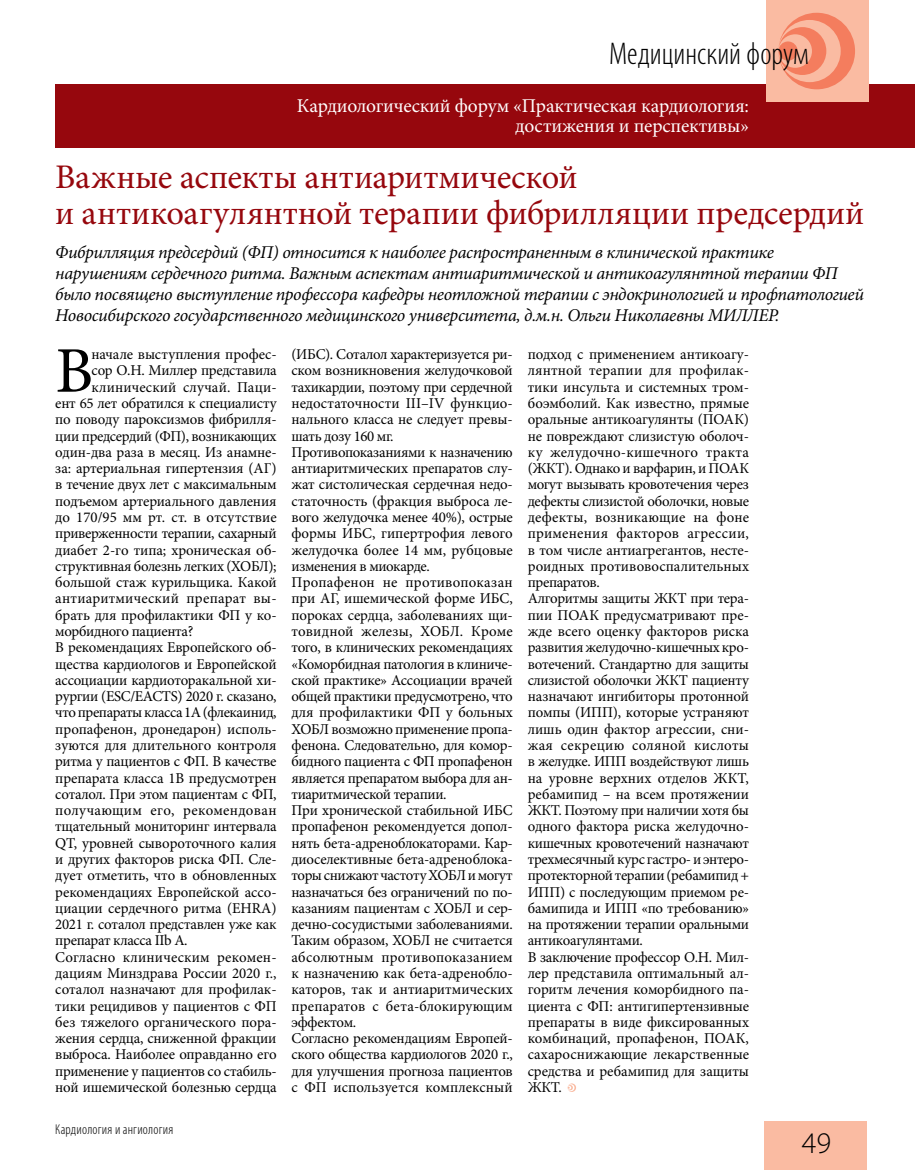
<style>
.page{position:relative;width:915px;height:1170px;background:#fff}
.page>*{position:absolute;margin:0;border:0;box-sizing:border-box;transform-origin:0 0}
.t1{font:65.1px "Minion Pro";color:#000}
.t2{font:34.5px/36px "Minion Pro";letter-spacing:-.005em;color:#96070d}
.t3{font:300 condensed 31.5px "Myriad Pro";color:#000}
.t4{font:300 30px "Myriad Pro";color:#000}
.t5{font:19.5px/19.5px "Minion Pro";letter-spacing:-.01em;color:#fff;text-align:right}
.t6{font:italic 18px/21px "Minion Pro";letter-spacing:-.02em;color:#000}
.t7{font:15px/16.2px "Minion Pro";letter-spacing:-.01em;color:#000}
.t8{font:15px "Minion Pro";letter-spacing:-.03em;color:#000}
.t9{font:15px "Minion Pro";letter-spacing:.015em;color:#000}
.t10{font:15px "Minion Pro";letter-spacing:.01em;color:#000}
.t11{font:15px "Minion Pro";letter-spacing:.02em;color:#000}
.t12{font:300 condensed 14.25px "Myriad Pro";letter-spacing:.015em;color:#000}
</style>
<div class="page">
<div style="left:55px;top:84px;width:859px;height:63px;background:#96070d"></div>
<div style="left:765px;top:0;width:102px;height:102px;background:#fabba2"></div>
<svg style="left:778px;top:13px;width:76px;height:76px"></svg>
<div style="left:778px;top:41px;width:19px;height:20px;background:#f47d5e;border-radius:50%"></div>
<div style="left:764px;top:1121px;width:102px;height:48px;background:#fabba2"></div>
<svg style="left:567px;top:1083px;width:9px;height:8px"></svg>
<h3 class="t3" style="left:608px;top:35px;width:201px">Медицинский форум</h3>
<h3 class="t5" style="left:297px;top:96px;width:453px">Кардиологический форум «Практическая кардиология: достижения и перспективы»</h3>
<h2 class="t2" style="left:55px;top:159px;width:810px">Важные аспекты антиаритмической<br>и антикоагулянтной терапии фибрилляции предсердий</h2>
<p class="t6" style="left:55px;top:242px;width:810px">Фибрилляция предсердий (ФП) относится к наиболее распространенным в клинической практике нарушениям сердечного ритма. Важным аспектам антиаритмической и антикоагулянтной терапии ФП было посвящено выступление профессора кафедры неотложной терапии с эндокринологией и профпатологией Новосибирского государственного медицинского университета, д.м.н. Ольги Николаевны МИЛЛЕР.</p>
<h1 class="t1" style="left:55px;top:327px;width:39px">В</h1>
<p class="t7" style="left:92px;top:346px;width:186px">начале выступления профес-</p>
<p class="t7" style="left:92px;top:362px;width:186px">сор О.Н. Миллер представила</p>
<p class="t7" style="left:92px;top:379px;width:186px">клинический случай. Паци-</p>
<p class="t7" style="left:55px;top:395px;width:223px">ент 65 лет обратился к специалисту</p>
<p class="t7" style="left:55px;top:411px;width:223px">по поводу пароксизмов фибрилля-</p>
<p class="t7" style="left:55px;top:427px;width:223px">ции предсердий (ФП), возникающих</p>
<p class="t7" style="left:55px;top:444px;width:223px">один-два раза в месяц. Из анамне-</p>
<p class="t7" style="left:55px;top:460px;width:223px">за: артериальная гипертензия (АГ)</p>
<p class="t7" style="left:55px;top:476px;width:223px">в течение двух лет с максимальным</p>
<p class="t7" style="left:55px;top:493px;width:223px">подъемом артериального давления</p>
<p class="t7" style="left:55px;top:509px;width:223px">до 170/95 мм рт. ст. в отсутствие</p>
<p class="t7" style="left:55px;top:525px;width:223px">приверженности терапии, сахарный</p>
<p class="t7" style="left:55px;top:541px;width:223px">диабет 2-го типа; хроническая об-</p>
<p class="t7" style="left:55px;top:558px;width:223px">структивная болезнь легких (ХОБЛ);</p>
<p class="t7" style="left:55px;top:574px;width:223px">большой стаж курильщика. Какой</p>
<p class="t9" style="left:55px;top:588px;width:223px">антиаритмический препарат вы-</p>
<p class="t7" style="left:55px;top:607px;width:223px">брать для профилактики ФП у ко-</p>
<p class="t7" style="left:55px;top:623px;width:139px">морбидного пациента?</p>
<p class="t7" style="left:55px;top:639px;width:223px">В рекомендациях Европейского об-</p>
<p class="t7" style="left:55px;top:655px;width:223px">щества кардиологов и Европейской</p>
<p class="t7" style="left:55px;top:672px;width:223px">ассоциации кардиоторакальной хи-</p>
<p class="t7" style="left:55px;top:688px;width:223px">рургии (ESC/EACTS) 2020 г. сказано,</p>
<p class="t8" style="left:55px;top:702px;width:223px">что препараты класса 1А (флекаинид,</p>
<p class="t7" style="left:55px;top:720px;width:223px">пропафенон, дронедарон) исполь-</p>
<p class="t7" style="left:55px;top:737px;width:223px">зуются для длительного контроля</p>
<p class="t7" style="left:55px;top:753px;width:223px">ритма у пациентов с ФП. В качестве</p>
<p class="t7" style="left:55px;top:769px;width:223px">препарата класса 1В предусмотрен</p>
<p class="t7" style="left:55px;top:786px;width:223px">соталол. При этом пациентам с ФП,</p>
<p class="t11" style="left:55px;top:800px;width:223px">получающим его, рекомендован</p>
<p class="t7" style="left:55px;top:818px;width:223px">тщательный мониторинг интервала</p>
<p class="t7" style="left:55px;top:834px;width:223px">QT, уровней сывороточного калия</p>
<p class="t7" style="left:55px;top:851px;width:223px">и других факторов риска ФП. Сле-</p>
<p class="t7" style="left:55px;top:867px;width:223px">дует отметить, что в обновленных</p>
<p class="t7" style="left:55px;top:883px;width:223px">рекомендациях Европейской ассо-</p>
<p class="t7" style="left:55px;top:899px;width:223px">циации сердечного ритма (EHRA)</p>
<p class="t7" style="left:55px;top:916px;width:223px">2021 г. соталол представлен уже как</p>
<p class="t7" style="left:55px;top:932px;width:134px">препарат класса IIb A.</p>
<p class="t10" style="left:55px;top:946px;width:223px">Согласно клиническим рекомен-</p>
<p class="t7" style="left:55px;top:965px;width:223px">дациям Минздрава России 2020 г.,</p>
<p class="t7" style="left:55px;top:981px;width:223px">соталол назначают для профилак-</p>
<p class="t7" style="left:55px;top:997px;width:223px">тики рецидивов у пациентов с ФП</p>
<p class="t7" style="left:55px;top:1013px;width:223px">без тяжелого органического пора-</p>
<p class="t7" style="left:55px;top:1030px;width:223px">жения сердца, сниженной фракции</p>
<p class="t7" style="left:55px;top:1046px;width:223px">выброса. Наиболее оправданно его</p>
<p class="t7" style="left:55px;top:1062px;width:223px">применение у пациентов со стабиль-</p>
<p class="t7" style="left:55px;top:1078px;width:223px">ной ишемической болезнью сердца</p>
<p class="t12" style="left:55px;top:1120px;width:119px">Кардиология и ангиология</p>
<p class="t7" style="left:291px;top:346px;width:223px">(ИБС). Соталол характеризуется ри&shy;ском возникновения желудочковой тахикардии, поэтому при сердечной недостаточности III–IV функцио&shy;нального класса не следует превы&shy;шать дозу 160 мг.<br>Противопоказаниями к назначению антиаритмических препаратов слу&shy;жат систолическая сердечная недо&shy;статочность (фракция выброса ле&shy;вого желудочка менее 40%), острые формы ИБС, гипертрофия левого желудочка более 14 мм, рубцовые изменения в миокарде.<br>Пропафенон не противопоказан при АГ, ишемической форме ИБС, пороках сердца, заболеваниях щи&shy;товидной железы, ХОБЛ. Кроме того, в клинических рекомендациях «Коморбидная патология в клиниче&shy;ской практике» Ассоциации врачей общей практики предусмотрено, что для профилактики ФП у больных<br>ХОБЛ возможно применение пропа&shy;фенона. Следовательно, для комор&shy;бидного пациента с ФП пропафенон является препаратом выбора для ан&shy;тиаритмической терапии.<br>При хронической стабильной ИБС пропафенон рекомендуется допол&shy;нять бета-адреноблокаторами. Кар&shy;диоселективные бета-адреноблока&shy;торы снижают частоту ХОБЛ и могут назначаться без ограничений по по&shy;казаниям пациентам с ХОБЛ и сер&shy;дечно-сосудистыми заболеваниями.<br>Таким образом, ХОБЛ не считается абсолютным противопоказанием к назначению как бета-адренобло&shy;каторов, так и антиаритмических препаратов с бета-блокирующим эффектом.<br>Согласно рекомендациям Европей&shy;ского общества кардиологов 2020 г., для улучшения прогноза пациентов с ФП используется комплексный</p>
<p class="t7" style="left:527px;top:346px;width:223px">подход с применением антикоагу&shy;лянтной терапии для профилак&shy;тики инсульта и системных тром&shy;боэмболий. Как известно, прямые оральные антикоагулянты (ПОАК) не повреждают слизистую оболоч&shy;ку желудочно-кишечного тракта (ЖКТ). Однако и варфарин, и ПОАК могут вызывать кровотечения через дефекты слизистой оболочки, новые дефекты, возникающие на фоне применения факторов агрессии, в том числе антиагрегантов, несте&shy;роидных противовоспалительных препаратов.<br>Алгоритмы защиты ЖКТ при тера&shy;пии ПОАК предусматривают пре&shy;жде всего оценку факторов риска развития желудочно-кишечных кро&shy;вотечений. Стандартно для защиты слизистой оболочки ЖКТ пациенту назначают ингибиторы протонной помпы (ИПП), которые устраняют лишь один фактор агрессии, сни&shy;жая секрецию соляной кислоты в желудке. ИПП воздействуют лишь на уровне верхних отделов ЖКТ, ребамипид – на всем протяжении<br>ЖКТ. Поэтому при наличии хотя бы одного фактора риска желудочно&shy;кишечных кровотечений назначают трехмесячный курс гастро- и энтеро&shy;протекторной терапии (ребамипид +<br>ИПП) с последующим приемом ре&shy;бамипида и ИПП «по требованию» на протяжении терапии оральными антикоагулянтами.<br>В заключение профессор О.Н. Мил&shy;лер представила оптимальный ал&shy;горитм лечения коморбидного па&shy;циента с ФП: антигипертензивные препараты в виде фиксированных комбинаций, пропафенон, ПОАК, сахароснижающие лекарственные средства и ребамипид для защиты<br>ЖКТ.</p>
<h3 class="t4" style="left:801px;top:1126px;width:31px">49</h3>
</div>
